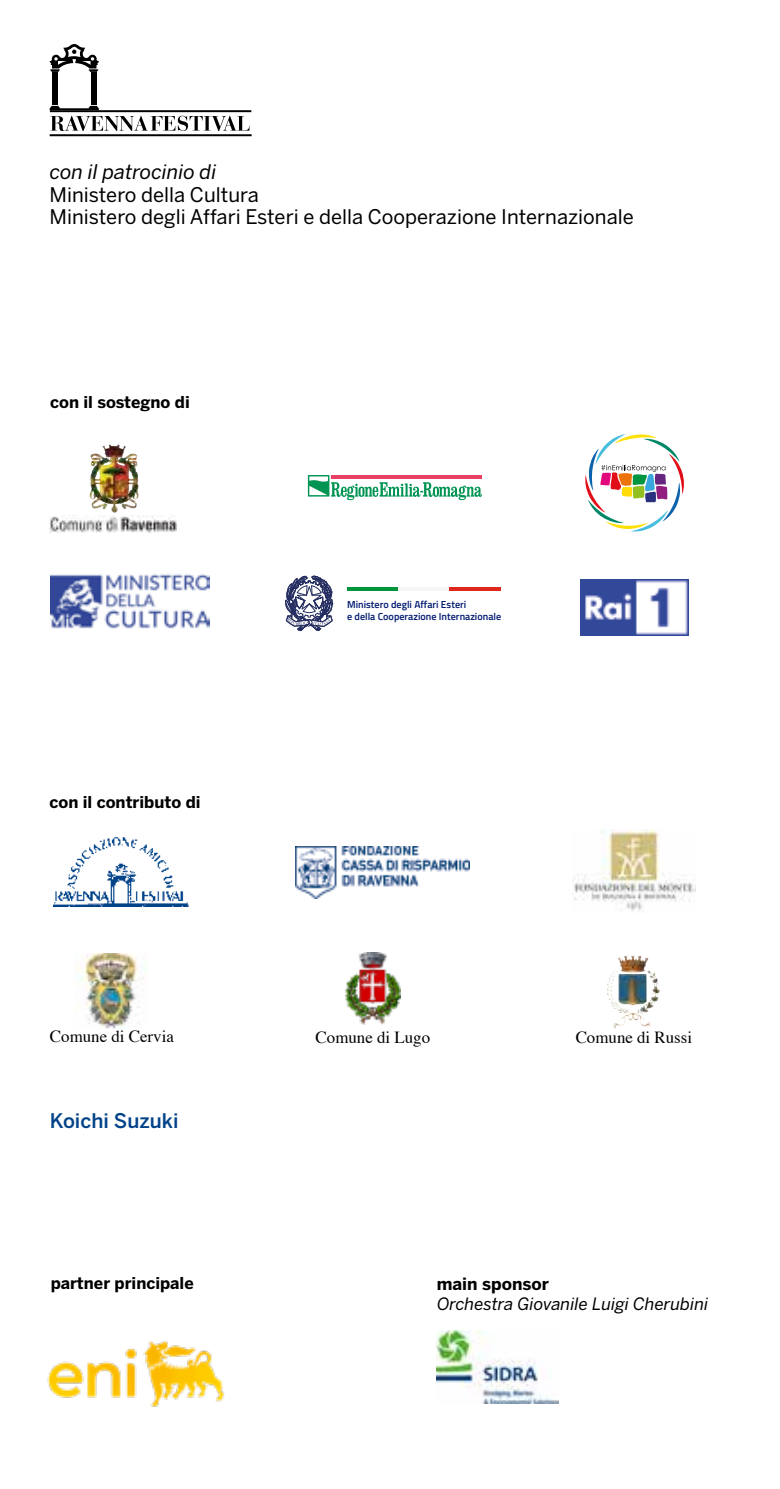
<style>
.page{position:relative;width:780px;height:1489px;background:#fff}
.page>*{position:absolute;margin:0;border:0;box-sizing:border-box;transform-origin:0 0}
.t1{font:20px/22.5px "Benton Sans";color:#000}
.t2{font:italic 20px "Benton Sans";color:#000}
.t3{font:500 20px "Benton Sans";color:#004289}
.t4{font:17px "Times";color:#000}
.t5{font:italic 17px "Benton Sans";color:#000}
.t6{font:700 17px "Benton Sans";color:#000}
.t7{font:700 16.25px "Benton Sans";color:#000}
.t8{font:600 10.25px/12.2px "Titillium";color:#001a71}
</style>
<div class="page">
<img style="left:295px;top:846px;width:174px;height:52px">
<img style="left:572px;top:829px;width:123px;height:82px">
<img style="left:617px;top:955px;width:28px;height:17px">
<img style="left:53px;top:837px;width:136px;height:69px">
<img style="left:76px;top:953px;width:72px;height:75px">
<img style="left:345px;top:952px;width:55px;height:72px">
<img style="left:581px;top:579px;width:107px;height:56px">
<svg style="left:285px;top:576px;width:48px;height:55px"></svg>
<hr style="left:348px;top:587px;width:51px;height:3px;background:#00943c">
<hr style="left:399px;top:587px;width:51px;height:3px;background:#f6f6f6">
<hr style="left:450px;top:587px;width:51px;height:3px;background:#df271c">
<img style="left:104px;top:444px;width:14px;height:5px">
<svg style="left:308px;top:475px;width:174px;height:25px"></svg>
<img style="left:50px;top:515px;width:127px;height:17px">
<img style="left:51px;top:573px;width:158px;height:56px">
<svg style="left:585px;top:434px;width:99px;height:97px"></svg>
<div style="left:90px;top:73px;width:6px;height:32px;background:#000"></div>
<svg style="left:50px;top:44px;width:49px;height:28px"></svg>
<div style="left:52px;top:73px;width:6px;height:32px;background:#000"></div>
<svg style="left:50px;top:106px;width:201px;height:30px"></svg>
<img style="left:437px;top:1330px;width:121px;height:73px">
<img style="left:47px;top:1340px;width:178px;height:67px">
<p class="t2" style="left:49px;top:160px;width:168px">con il patrocinio di</p>
<p class="t1" style="left:49px;top:183px;width:586px">Ministero della Cultura<br>Ministero degli Affari Esteri e della Cooperazione Internazionale</p>
<p class="t7" style="left:50px;top:392px;width:141px">con il sostegno di</p>
<p class="t7" style="left:50px;top:792px;width:152px">con il contributo di</p>
<p class="t8" style="left:347px;top:597px;width:155px">Ministero degli Affari Esteri<br>e della Cooperazione Internazionale</p>
<p class="t4" style="left:50px;top:1020px;width:125px">Comune di Cervia</p>
<p class="t4" style="left:315px;top:1021px;width:116px">Comune di Lugo</p>
<p class="t4" style="left:575px;top:1021px;width:118px">Comune di Russi</p>
<p class="t3" style="left:50px;top:1108px;width:130px">Koichi Suzuki</p>
<p class="t7" style="left:51px;top:1273px;width:144px">partner principale</p>
<p class="t6" style="left:437px;top:1273px;width:114px">main sponsor</p>
<p class="t5" style="left:437px;top:1293px;width:273px">Orchestra Giovanile Luigi Cherubini</p>
</div>
